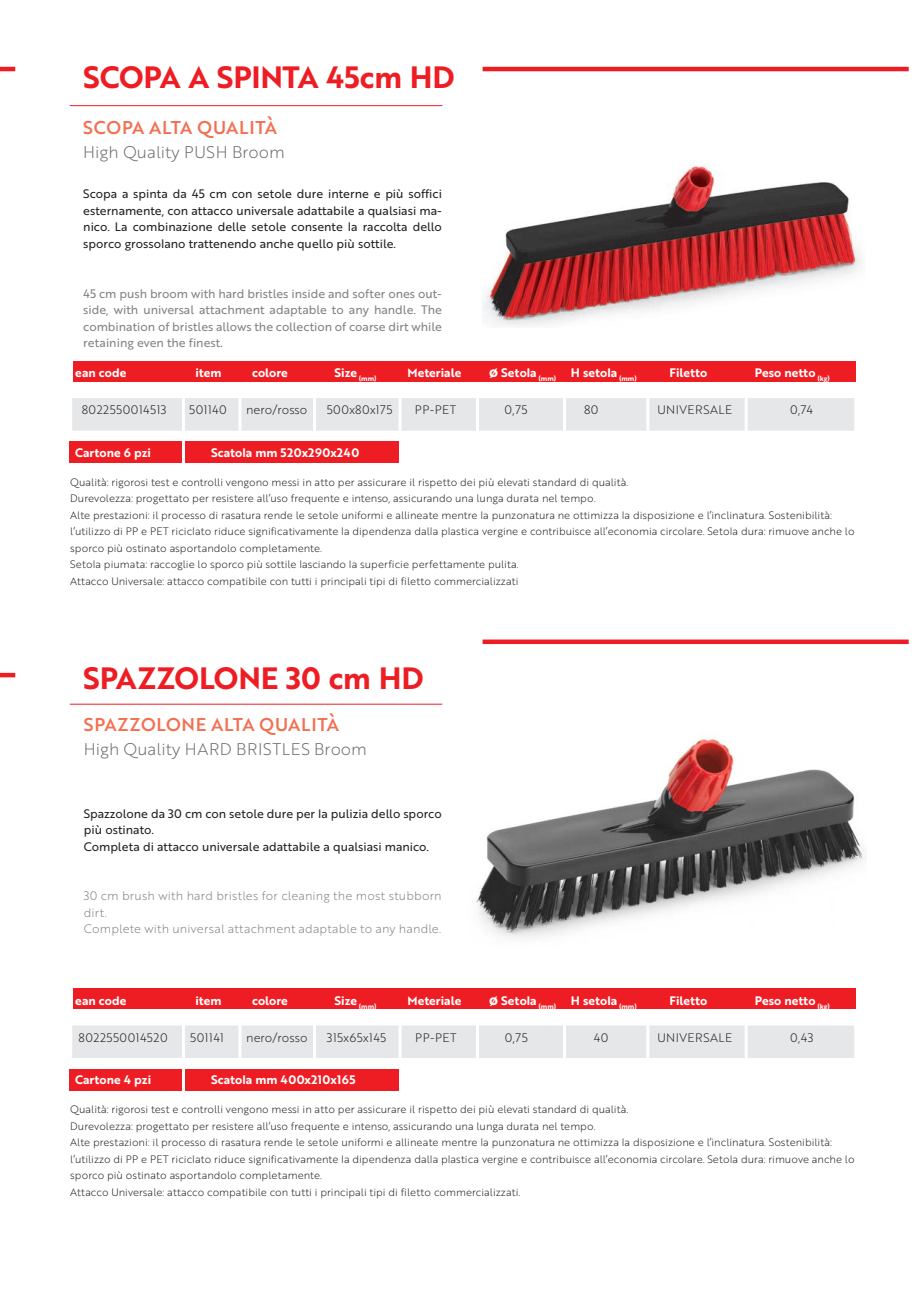
<style>
.page{position:relative;width:919px;height:1289px;background:#fff}
.page>*{position:absolute;margin:0;border:0;box-sizing:border-box;transform-origin:0 0}
.t1{font:30px "Brother 1816 Bold";letter-spacing:-.005em;color:#ee1d23}
.t2{font:18px "Brother 1816 Medium";letter-spacing:.04em;color:#f36f51}
.t3{font:16.5px "Brother 1816 Light";color:#6c6d70}
.t4{font:12px/16.5px "Brother 1816 Regular";color:#231f20;text-align:justify}
.t5{font:12px "Brother 1816 Bold";color:#fff}
.t6{font:12px/16.5px "Brother 1816 Regular";color:#808285;text-align:justify}
.t7{font:12px "Brother 1816 Light";letter-spacing:.04em;color:#231f20}
.t8{font:12px/16.5px "Brother 1816 Light";letter-spacing:.015em;color:#808285}
.t9{font:12px "Brother 1816 Light";color:#231f20}
.t10{font:10.5px/16.5px "Brother 1816 Light";color:#231f20}
.s1{font-size:15px}
</style>
<div class="page">
<hr style="left:70px;top:704px;width:372px;height:1px;background:#ee1d23">
<hr style="left:70px;top:105px;width:372px;height:1px;background:#ee1d23">
<div style="left:482px;top:639px;width:426px;height:5px;background:#ee1d23"></div>
<hr style="left:482px;top:67px;width:426px;height:4px;background:#ee1d23">
<img style="left:483px;top:161px;width:379px;height:165px">
<img style="left:476px;top:737px;width:389px;height:201px">
<div style="left:73px;top:361px;width:782px;height:21px;background:#ee1d23"></div>
<div style="left:69px;top:395px;width:788px;height:39px;background:#e6e7e9;border:3px solid #fff"></div>
<hr style="left:238px;top:395px;width:3px;height:43px;background:#fff">
<hr style="left:313px;top:395px;width:3px;height:43px;background:#fff">
<hr style="left:398px;top:395px;width:3px;height:43px;background:#fff">
<hr style="left:476px;top:395px;width:3px;height:50px;background:#fff">
<hr style="left:563px;top:395px;width:3px;height:50px;background:#fff">
<hr style="left:646px;top:395px;width:3px;height:50px;background:#fff">
<hr style="left:744px;top:395px;width:3px;height:50px;background:#fff">
<div style="left:69px;top:441px;width:330px;height:22px;background:#ee1d23"></div>
<hr style="left:182px;top:395px;width:3px;height:69px;background:#fff">
<div style="left:73px;top:988px;width:782px;height:21px;background:#ee1d23"></div>
<div style="left:69px;top:1022px;width:788px;height:39px;background:#e6e7e9;border:3px solid #fff"></div>
<hr style="left:238px;top:1022px;width:3px;height:43px;background:#fff">
<hr style="left:313px;top:1022px;width:3px;height:43px;background:#fff">
<hr style="left:398px;top:1022px;width:3px;height:43px;background:#fff">
<hr style="left:476px;top:1022px;width:3px;height:50px;background:#fff">
<hr style="left:563px;top:1022px;width:3px;height:50px;background:#fff">
<hr style="left:646px;top:1022px;width:3px;height:50px;background:#fff">
<hr style="left:744px;top:1022px;width:3px;height:50px;background:#fff">
<div style="left:69px;top:1068px;width:330px;height:22px;background:#ee1d23"></div>
<hr style="left:182px;top:1022px;width:3px;height:69px;background:#fff">
<hr style="left:0;top:673px;width:15px;height:4px;background:#ee1d23">
<hr style="left:0;top:67px;width:15px;height:4px;background:#ee1d23">
<h1 class="t1" style="left:83px;top:55px;width:373px">SCOPA A SPINTA 45cm HD</h1>
<h2 class="t2" style="left:83px;top:114px;width:195px">SCOPA ALTA QUALITÀ</h2>
<h3 class="t3" style="left:83px;top:140px;width:203px">High Quality PUSH Broom</h3>
<p class="t4" style="left:83px;top:185px;width:360px">Scopa a spinta da 45 cm con setole dure interne e più soffici esternamente, con attacco universale adattabile a qualsiasi ma&shy;nico. La combinazione delle setole consente la raccolta dello sporco grossolano trattenendo anche quello più sottile.</p>
<p class="t6" style="left:83px;top:284px;width:360px">45 cm push broom with hard bristles inside and softer ones out&shy;side, with universal attachment adaptable to any handle. The combination of bristles allows the collection of coarse dirt while retaining even the finest.</p>
<p class="t5" style="left:75px;top:364px;width:53px">ean code</p>
<p class="t5" style="left:196px;top:364px;width:27px">item</p>
<p class="t5" style="left:252px;top:364px;width:37px">colore</p>
<p class="t5" style="left:334px;top:364px;width:44px">Size <sub>(mm)</sub></p>
<p class="t5" style="left:407px;top:364px;width:55px">Meteriale</p>
<p class="t5" style="left:489px;top:364px;width:149px"><span class="s1">ø</span> Setola <sub>(mm)</sub> H setola <sub>(mm)</sub></p>
<p class="t5" style="left:669px;top:364px;width:39px">Filetto</p>
<p class="t5" style="left:754px;top:364px;width:77px">Peso netto <sub>(kg)</sub></p>
<p class="t7" style="left:82px;top:401px;width:86px">8022550014513</p>
<p class="t7" style="left:189px;top:401px;width:39px">501140</p>
<p class="t9" style="left:246px;top:401px;width:63px">nero/rosso</p>
<p class="t7" style="left:327px;top:401px;width:67px">500x80x175</p>
<p class="t7" style="left:415px;top:401px;width:43px">PP-PET</p>
<p class="t7" style="left:504px;top:401px;width:25px">0,75</p>
<p class="t7" style="left:584px;top:401px;width:16px">80</p>
<p class="t7" style="left:657px;top:401px;width:76px">UNIVERSALE</p>
<p class="t7" style="left:790px;top:401px;width:24px">0,74</p>
<p class="t5" style="left:75px;top:443px;width:77px">Cartone 6 pzi</p>
<p class="t5" style="left:211px;top:443px;width:150px">Scatola mm 520x290x240</p>
<p class="t10" style="left:70px;top:473px;width:785px">Qualità: rigorosi test e controlli vengono messi in atto per assicurare il rispetto dei più elevati standard di qualità.<br>Durevolezza: progettato per resistere all’uso frequente e intenso, assicurando una lunga durata nel tempo.<br>Alte prestazioni: il processo di rasatura rende le setole uniformi e allineate mentre la punzonatura ne ottimizza la disposizione e l’inclinatura. Sostenibilità: l’utilizzo di PP e PET riciclato riduce significativamente la dipendenza dalla plastica vergine e contribuisce all’economia circolare. Setola dura: rimuove anche lo sporco più ostinato asportandolo completamente.<br>Setola piumata: raccoglie lo sporco più sottile lasciando la superficie perfettamente pulita.<br>Attacco Universale: attacco compatibile con tutti i principali tipi di filetto commercializzati</p>
<h1 class="t1" style="left:83px;top:656px;width:342px">SPAZZOLONE 30 cm HD</h1>
<h2 class="t2" style="left:84px;top:711px;width:257px">SPAZZOLONE ALTA QUALITÀ</h2>
<h3 class="t3" style="left:84px;top:737px;width:284px">High Quality HARD BRISTLES Broom</h3>
<p class="t4" style="left:84px;top:804px;width:359px;text-align:left">Spazzolone da 30 cm con setole dure per la pulizia dello sporco più ostinato.<br>Completa di attacco universale adattabile a qualsiasi manico.</p>
<p class="t8" style="left:84px;top:887px;width:359px">30 cm brush with hard bristles for cleaning the most stubborn dirt.<br>Complete with universal attachment adaptable to any handle.</p>
<p class="t5" style="left:75px;top:991px;width:53px">ean code</p>
<p class="t5" style="left:196px;top:991px;width:27px">item</p>
<p class="t5" style="left:252px;top:991px;width:37px">colore</p>
<p class="t5" style="left:334px;top:991px;width:44px">Size <sub>(mm)</sub></p>
<p class="t5" style="left:407px;top:991px;width:55px">Meteriale</p>
<p class="t5" style="left:489px;top:991px;width:149px"><span class="s1">ø</span> Setola <sub>(mm)</sub> H setola <sub>(mm)</sub></p>
<p class="t5" style="left:669px;top:991px;width:39px">Filetto</p>
<p class="t5" style="left:754px;top:991px;width:77px">Peso netto <sub>(kg)</sub></p>
<p class="t7" style="left:78px;top:1028px;width:91px">8022550014520</p>
<p class="t7" style="left:190px;top:1028px;width:35px">501141</p>
<p class="t9" style="left:246px;top:1028px;width:63px">nero/rosso</p>
<p class="t7" style="left:327px;top:1028px;width:61px">315x65x145</p>
<p class="t7" style="left:415px;top:1028px;width:43px">PP-PET</p>
<p class="t7" style="left:505px;top:1028px;width:25px">0,75</p>
<p class="t7" style="left:593px;top:1028px;width:16px">40</p>
<p class="t7" style="left:657px;top:1028px;width:76px">UNIVERSALE</p>
<p class="t7" style="left:790px;top:1028px;width:25px">0,43</p>
<p class="t5" style="left:75px;top:1070px;width:77px">Cartone 4 pzi</p>
<p class="t5" style="left:211px;top:1070px;width:146px">Scatola mm 400x210x165</p>
<p class="t10" style="left:70px;top:1100px;width:785px">Qualità: rigorosi test e controlli vengono messi in atto per assicurare il rispetto dei più elevati standard di qualità.<br>Durevolezza: progettato per resistere all’uso frequente e intenso, assicurando una lunga durata nel tempo.<br>Alte prestazioni: il processo di rasatura rende le setole uniformi e allineate mentre la punzonatura ne ottimizza la disposizione e l’inclinatura. Sostenibilità: l’utilizzo di PP e PET riciclato riduce significativamente la dipendenza dalla plastica vergine e contribuisce all’economia circolare. Setola dura: rimuove anche lo sporco più ostinato asportandolo completamente.<br>Attacco Universale: attacco compatibile con tutti i principali tipi di filetto commercializzati.</p>
</div>
